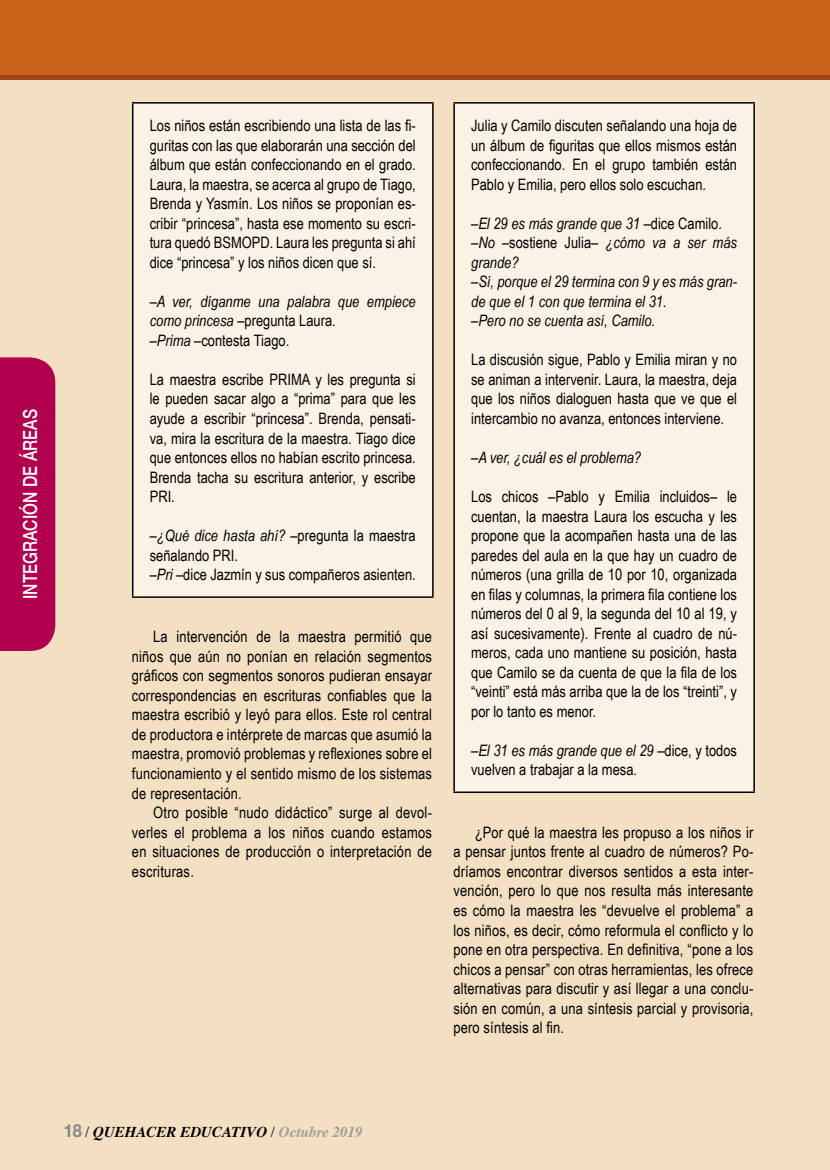
<style>
.page{position:relative;width:830px;height:1170px;background:#fff}
.page>*{position:absolute;margin:0;border:0;box-sizing:border-box;transform-origin:0 0}
.t1{font:500 19.5px "Helvetica Neue";letter-spacing:.005em;color:#fff;scale:.8 1}
.t2{font:15.75px/19.5px "Arial Narrow";color:#000;text-align:justify}
.t3{font:italic 15.75px/19.5px "Arial Narrow";color:#000}
.t4{font:italic 700 15px "Times";color:#000}
.s1{font-style:normal}
.s2{font-style:italic}
.s3{font-family:"Helvetica Neue";font-style:normal;font-size:18px;color:#878787}
.s4{font-weight:400;font-style:normal}
.s5{color:#9d9d9c}
</style>
<div class="page">
<div style="left:0;top:0;width:829px;height:1169px;background:#f3dfc1"></div>
<div style="left:133px;top:103px;width:299px;height:494px;background:#fbf2e6"></div>
<hr style="left:132px;top:102px;width:301px;height:2px;background:#000">
<hr style="left:132px;top:104px;width:1px;height:492px;background:#000">
<hr style="left:432px;top:104px;width:1px;height:492px;background:#000">
<hr style="left:132px;top:596px;width:301px;height:2px;background:#000">
<div style="left:454px;top:103px;width:299px;height:689px;background:#fbf2e6"></div>
<hr style="left:453px;top:102px;width:301px;height:2px;background:#000">
<hr style="left:453px;top:104px;width:1px;height:687px;background:#000">
<hr style="left:753px;top:104px;width:1px;height:687px;background:#000">
<hr style="left:453px;top:791px;width:301px;height:2px;background:#000">
<svg style="left:0;top:74px;width:829px;height:6px;fill:#9e4219"></svg>
<div style="left:0;top:0;width:829px;height:74px;background:#cb621a"></div>
<div style="left:0;top:357px;width:55px;height:294px;background:#b1004e"></div>
<p class="t1" style="left:15px;top:599px;width:239px;rotate:-90deg">INTEGRACIÓN DE ÁREAS</p>
<p class="t2" style="left:150px;top:115px;width:267px">Los niños están escribiendo una lista de las fi&shy;guritas con las que elaborarán una sección del álbum que están confeccionando en el grado.<br>Laura, la maestra, se acerca al grupo de Tiago, Brenda y Yasmín. Los niños se proponían es&shy;cribir “princesa”, hasta ese momento su escri&shy;tura quedó BSMOPD. Laura les pregunta si ahí dice “princesa” y los niños dicen que sí.</p>
<p class="t3" style="left:150px;top:291px;width:267px"><span class="s1">–</span>A ver, díganme una palabra que empiece como princesa <span class="s1">–pregunta Laura.<br>–</span>Prima <span class="s1">–contesta Tiago.</span></p>
<p class="t2" style="left:150px;top:369px;width:267px">La maestra escribe PRIMA y les pregunta si le pueden sacar algo a “prima” para que les ayude a escribir “princesa”. Brenda, pensati&shy;va, mira la escritura de la maestra. Tiago dice que entonces ellos no habían escrito princesa.<br>Brenda tacha su escritura anterior, y escribe PRI.</p>
<p class="t2" style="left:150px;top:525px;width:267px;text-align:left">–<span class="s2">¿Qué dice hasta ahí?</span> –pregunta la maestra señalando PRI.<br>–<span class="s2">Pri</span> –dice Jazmín y sus compañeros asienten.</p>
<p class="t2" style="left:132px;top:626px;width:301px;text-indent:21px">La intervención de la maestra permitió que niños que aún no ponían en relación segmentos gráficos con segmentos sonoros pudieran ensayar correspondencias en escrituras confiables que la maestra escribió y leyó para ellos. Este rol central de productora e intérprete de marcas que asumió la maestra, promovió problemas y reflexiones sobre el funcionamiento y el sentido mismo de los sistemas de representación.</p>
<p class="t2" style="left:132px;top:802px;width:301px;text-indent:21px">Otro posible “nudo didáctico” surge al devol&shy;verles el problema a los niños cuando estamos en situaciones de producción o interpretación de escrituras.</p>
<p class="t2" style="left:471px;top:115px;width:267px">Julia y Camilo discuten señalando una hoja de un álbum de figuritas que ellos mismos están confeccionando. En el grupo también están Pablo y Emilia, pero ellos solo escuchan.</p>
<p class="t3" style="left:471px;top:213px;width:267px"><span class="s1">–</span>El 29 es más grande que 31 <span class="s1">–dice Camilo. –</span>No <span class="s1">–sostiene Julia–</span> ¿cómo va a ser más grande?<br><span class="s1">–</span>Sí, porque el 29 termina con 9 y es más gran&shy;de que el 1 con que termina el 31.<br><span class="s1">–</span>Pero no se cuenta así, Camilo.</p>
<p class="t2" style="left:471px;top:349px;width:267px">La discusión sigue, Pablo y Emilia miran y no se animan a intervenir. Laura, la maestra, deja que los niños dialoguen hasta que ve que el intercambio no avanza, entonces interviene.</p>
<p class="t3" style="left:471px;top:447px;width:171px"><span class="s1">–</span>A ver, ¿cuál es el problema?</p>
<p class="t2" style="left:471px;top:486px;width:267px">Los chicos –Pablo y Emilia incluidos– le cuentan, la maestra Laura los escucha y les propone que la acompañen hasta una de las paredes del aula en la que hay un cuadro de números (una grilla de 10 por 10, organizada en filas y columnas, la primera fila contiene los números del 0 al 9, la segunda del 10 al 19, y así sucesivamente). Frente al cuadro de nú&shy;meros, cada uno mantiene su posición, hasta que Camilo se da cuenta de que la fila de los “veinti” está más arriba que la de los “treinti”, y por lo tanto es menor.</p>
<p class="t2" style="left:471px;top:739px;width:267px">–<span class="s2">El 31 es más grande que el 29</span> –dice, y todos vuelven a trabajar a la mesa.</p>
<p class="t2" style="left:453px;top:821px;width:301px;text-indent:21px">¿Por qué la maestra les propuso a los niños ir a pensar juntos frente al cuadro de números? Po&shy;dríamos encontrar diversos sentidos a esta inter&shy;vención, pero lo que nos resulta más interesante es cómo la maestra les “devuelve el problema” a los niños, es decir, cómo reformula el conflicto y lo pone en otra perspectiva. En definitiva, “pone a los chicos a pensar” con otras herramientas, les ofrece alternativas para discutir y así llegar a una conclu&shy;sión en común, a una síntesis parcial y provisoria, pero síntesis al fin.</p>
<p class="t4" style="left:64px;top:1117px;width:300px"><span class="s3">18</span> <span class="s4">/</span> QUEHACER EDUCATIVO <span class="s4">/</span> <span class="s5">Octubre 2019</span></p>
</div>
